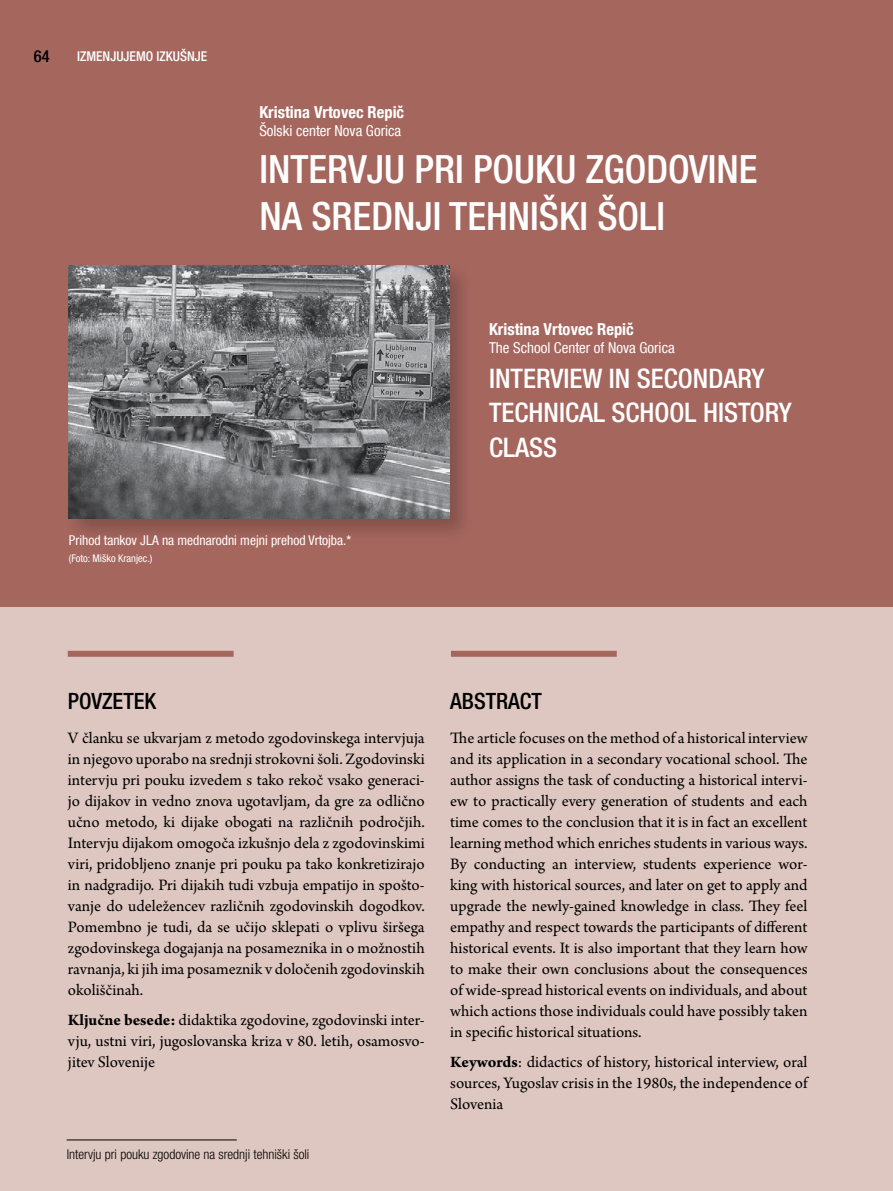
<style>
.page{position:relative;width:893px;height:1191px;background:#dec7c0}
.page>*{position:absolute;margin:0;border:0;box-sizing:border-box;transform-origin:0 0}
.t1{font:500 condensed 39px/46.8px "Helvetica Neue LT Com";color:#fff}
.t2{font:500 condensed 27px/34.5px "Helvetica Neue LT Com";color:#fff}
.t3{font:500 condensed 22.5px "Helvetica Neue LT Com";color:#000}
.t4{font:16.8px/21px "Arno Pro";color:#000;text-align:justify}
.t5{font:700 condensed 16.5px "Helvetica Neue LT Com";color:#fff}
.t6{font:500 condensed 16.5px "Helvetica Neue LT Com";color:#000}
.t7{font:condensed 15px "Helvetica Neue LT Com";color:#fff}
.t8{font:condensed 13.5px "Helvetica Neue LT Com";color:#fff}
.t9{font:300 condensed 13.5px "Helvetica Neue LT Com";color:#000}
.t10{font:500 condensed 13.5px "Helvetica Neue LT Com";color:#fff}
.t11{font:condensed 10.5px "Helvetica Neue LT Com";color:#fff}
.s1{font-weight:700}
</style>
<div class="page">
<div style="left:0;top:0;width:893px;height:606px;background:#a5665e"></div>
<div style="left:451px;top:651px;width:166px;height:6px;background:#a5665e"></div>
<div style="left:68px;top:651px;width:166px;height:6px;background:#a5665e"></div>
<hr style="left:67px;top:1139px;width:170px;height:1px;background:#000">
<div style="left:65px;top:261px;width:409px;height:282px;background:#000;opacity:.2"></div>
<img style="left:69px;top:265px;width:380px;height:254px">
<p class="t6" style="left:34px;top:46px;width:17px">64</p>
<p class="t10" style="left:77px;top:48px;width:132px">IZMENJUJEMO IZKUŠNJE</p>
<p class="t5" style="left:259px;top:103px;width:146px">Kristina Vrtovec Repič</p>
<p class="t7" style="left:259px;top:122px;width:143px">Šolski center Nova Gorica</p>
<h1 class="t1" style="left:259px;top:146px;width:500px">INTERVJU PRI POUKU ZGODOVINE<br>NA SREDNJI TEHNIŠKI ŠOLI</h1>
<p class="t5" style="left:489px;top:319px;width:146px">Kristina Vrtovec Repič</p>
<p class="t7" style="left:489px;top:339px;width:187px">The School Center of Nova Gorica</p>
<h2 class="t2" style="left:489px;top:360px;width:304px">INTERVIEW IN SECONDARY<br>TECHNICAL SCHOOL HISTORY<br>CLASS</h2>
<p class="t8" style="left:69px;top:532px;width:284px">Prihod tankov JLA na mednarodni mejni prehod Vrtojba.*</p>
<p class="t11" style="left:69px;top:552px;width:85px">(Foto: Miško Kranjec.)</p>
<h3 class="t3" style="left:68px;top:688px;width:89px">POVZETEK</h3>
<p class="t4" style="left:68px;top:728px;width:358px">V članku se ukvarjam z metodo zgodovinskega intervjuja in njegovo uporabo na srednji strokovni šoli. Zgodovinski intervju pri pouku izvedem s tako rekoč vsako generaci&shy;jo dijakov in vedno znova ugotavljam, da gre za odlično učno metodo, ki dijake obogati na različnih področjih.<br>Intervju dijakom omogoča izkušnjo dela z zgodovinskimi viri, pridobljeno znanje pri pouku pa tako konkretizirajo in nadgradijo. Pri dijakih tudi vzbuja empatijo in spošto&shy;vanje do udeležencev različnih zgodovinskih dogodkov.<br>Pomembno je tudi, da se učijo sklepati o vplivu širšega zgodovinskega dogajanja na posameznika in o možnostih ravnanja, ki jih ima posameznik v določenih zgodovinskih okoliščinah.</p>
<p class="t4" style="left:68px;top:1010px;width:358px"><span class="s1">Ključne besede:</span> didaktika zgodovine, zgodovinski inter&shy;vju, ustni viri, jugoslovanska kriza v 80. letih, osamosvo&shy;jitev Slovenije</p>
<p class="t9" style="left:67px;top:1146px;width:244px">Intervju pri pouku zgodovine na srednji tehniški šoli</p>
<h3 class="t3" style="left:450px;top:688px;width:89px">ABSTRACT</h3>
<p class="t4" style="left:450px;top:728px;width:359px">The article focuses on the method of a historical interview and its application in a secondary vocational school. The author assigns the task of conducting a historical intervi&shy;ew to practically every generation of students and each time comes to the conclusion that it is in fact an excellent learning method which enriches students in various ways.<br>By conducting an interview, students experience wor&shy;king with historical sources, and later on get to apply and upgrade the newly-gained knowledge in class. They feel empathy and respect towards the participants of different historical events. It is also important that they learn how to make their own conclusions about the consequences of wide-spread historical events on individuals, and about which actions those individuals could have possibly taken in specific historical situations.</p>
<p class="t4" style="left:450px;top:1052px;width:359px"><span class="s1">Keywords</span>: didactics of history, historical interview, oral sources, Yugoslav crisis in the 1980s, the independence of Slovenia</p>
</div>
